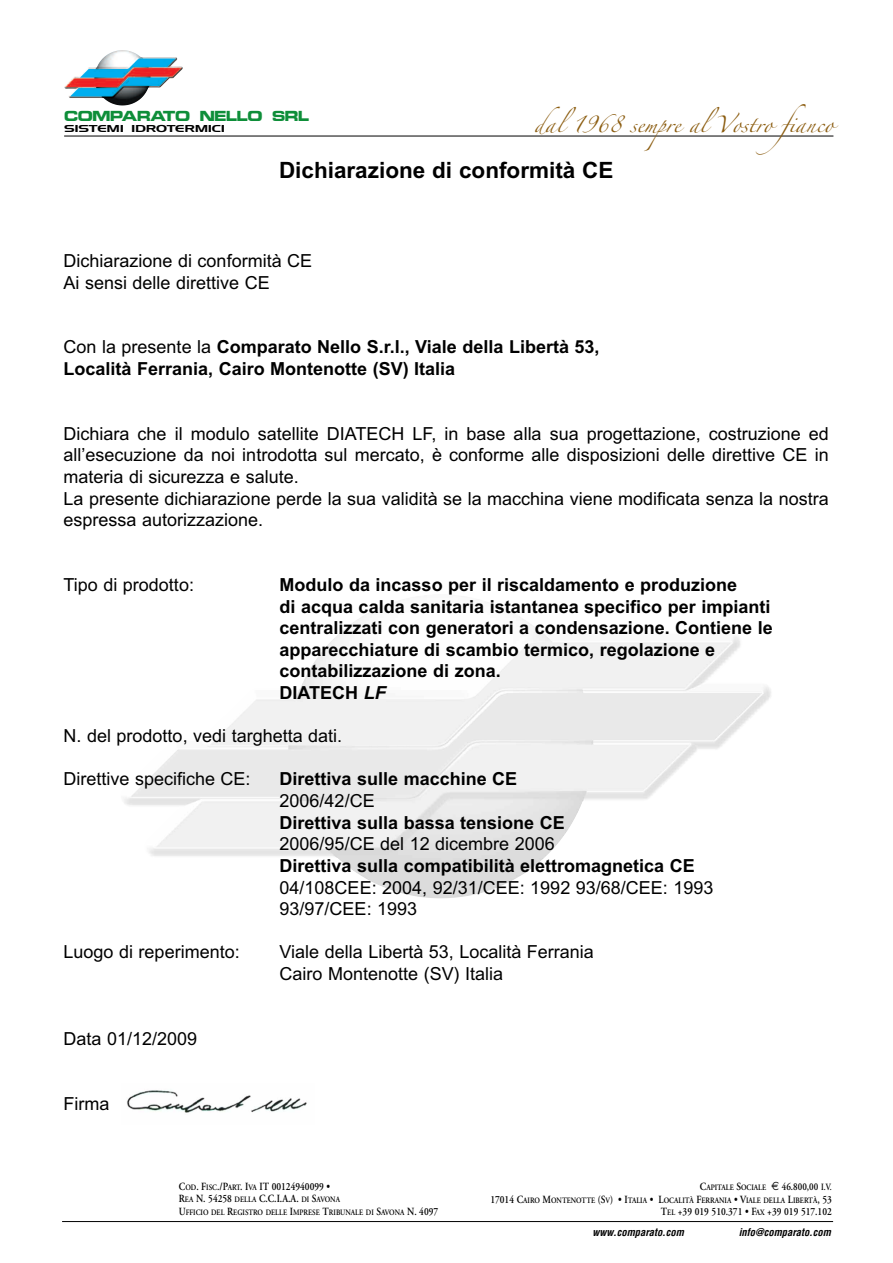
<style>
.page{position:relative;width:893px;height:1263px;background:#fff}
.page>*{position:absolute;margin:0;border:0;box-sizing:border-box;transform-origin:0 0}
.t1{font:700 22.5px "Arial";color:#000}
.t2{font:18px/21.6px "Arial";color:#000}
.t3{font:700 18px/21.6px "Arial";color:#000}
.t4{font:15px "Zapfino";color:#8b5c0f}
.t5{font:700 12.75px "Microgram Ext";letter-spacing:-.03em;color:#0e8e39}
.t6{font:600 10.95px/12.8px "Adobe Garamond";color:#000;scale:.85 1}
.t7{font:italic 700 condensed 10.5px "Helvetica";color:#000}
.t8{font:9.75px "Aero";letter-spacing:-.025em;color:#000;scale:1.45 1}
.t9{font:600 8.25px/12.8px "Adobe Garamond";color:#000;text-align:right;scale:.85 1}
.s1{font-weight:400}
.s2{font-style:italic}
.s3{font-size:8.25px}
.s4{font-size:10.95px}
.s5{font-family:"Euro Sans";font-weight:400;font-size:12px}
.s6{font-size:10.5px}
.s7{font-size:9.6px}
</style>
<div class="page">
<img style="left:64px;top:50px;width:119px;height:55px">
<hr style="left:64px;top:136px;width:769px;height:1px;background:#000">
<img style="left:127px;top:1090px;width:180px;height:23px">
<hr style="left:62px;top:1221px;width:771px;height:1px;background:#000">
<p class="t5" style="left:64px;top:109px;width:246px">COMPARATO NELLO SRL</p>
<p class="t4" style="left:534px;top:118px;width:300px">dal1968 sempre alVostro fianco</p>
<p class="t1" style="left:279px;top:158px;width:336px">Dichiarazione di conformità CE</p>
<p class="t8" style="left:64px;top:123px;width:113px">SISTEMI IDROTERMICI</p>
<p class="t2" style="left:64px;top:250px;width:250px">Dichiarazione di conformità CE<br>Ai sensi delle direttive CE</p>
<p class="t3" style="left:64px;top:336px;width:537px"><span class="s1">Con la presente la</span> Comparato Nello S.r.l., Viale della Libertà 53,<br>Località Ferrania, Cairo Montenotte (SV) Italia</p>
<p class="t2" style="left:64px;top:423px;width:767px">Dichiara che il modulo satellite DIATECH LF, in base alla sua progettazione, costruzione ed all’esecuzione da noi introdotta sul mercato, è conforme alle disposizioni delle direttive CE in materia di sicurezza e salute.<br>La presente dichiarazione perde la sua validità se la macchina viene modificata senza la nostra espressa autorizzazione.</p>
<p class="t2" style="left:64px;top:574px;width:132px">Tipo di prodotto:</p>
<p class="t3" style="left:280px;top:574px;width:495px">Modulo da incasso per il riscaldamento e produzione<br>di acqua calda sanitaria istantanea specifico per impianti centralizzati con generatori a condensazione. Contiene le apparecchiature di scambio termico, regolazione e contabilizzazione di zona.<br>DIATECH <span class="s2">LF</span></p>
<p class="t2" style="left:64px;top:725px;width:280px">N. del prodotto, vedi targhetta dati.</p>
<p class="t2" style="left:64px;top:768px;width:189px">Direttive specifiche CE:</p>
<p class="t3" style="left:280px;top:768px;width:239px">Direttiva sulle macchine CE</p>
<p class="t2" style="left:280px;top:790px;width:97px">2006/42/CE</p>
<p class="t3" style="left:280px;top:812px;width:287px">Direttiva sulla bassa tensione CE</p>
<p class="t2" style="left:280px;top:833px;width:277px">2006/95/CE del 12 dicembre 2006</p>
<p class="t3" style="left:280px;top:855px;width:417px">Direttiva sulla compatibilità elettromagnetica CE</p>
<p class="t2" style="left:280px;top:876px;width:435px">04/108CEE: 2004, 92/31/CEE: 1992 93/68/CEE: 1993<br>93/97/CEE: 1993</p>
<p class="t2" style="left:64px;top:941px;width:178px">Luogo di reperimento:</p>
<p class="t2" style="left:280px;top:941px;width:316px">Viale della Libertà 53, Località Ferrania<br>Cairo Montenotte (SV) Italia</p>
<p class="t2" style="left:64px;top:1028px;width:135px">Data 01/12/2009</p>
<p class="t2" style="left:64px;top:1092px;width:47px">Firma</p>
<p class="t6" style="left:179px;top:1181px;width:191px">C<span class="s3">OD</span>. F<span class="s3">ISC</span>./P<span class="s3">ART</span>. I<span class="s3">VA</span> IT 00124940099 •<br>R<span class="s3">EA</span> N. 54258 <span class="s3">DELLA</span> C.C.I.A.A. <span class="s3">DI</span> S<span class="s3">AVONA</span></p>
<p class="t9" style="left:179px;top:1207px;width:307px"><span class="s4">U</span>FFICIO DEL <span class="s4">R</span>EGISTRO DELLE <span class="s4">I</span>MPRESE <span class="s4">T</span>RIBUNALE DI <span class="s4">S</span>AVONA <span class="s4">N. 4097</span></p>
<p class="t9" style="left:490px;top:1181px;width:403px"><span class="s4">C</span>APITALE <span class="s4">S</span>OCIALE <span class="s5">€</span> <span class="s6">46.800,00</span> <span class="s7">I.V.<br></span><span class="s4">17014 C</span>AIRO <span class="s4">M</span>ONTENOTTE <span class="s4">(S</span>V<span class="s4">) • I</span>TALIA <span class="s4">• L</span>OCALITÀ <span class="s4">F</span>ERRANIA <span class="s4">• V</span>IALE DELLA <span class="s4">L</span>IBERTÀ<span class="s4">, 53</span></p>
<p class="t6" style="left:661px;top:1206px;width:203px">T<span class="s3">EL</span> +39 019 510.371 • F<span class="s3">AX</span> +39 019 517.102</p>
<p class="t7" style="left:593px;top:1226px;width:93px">www.comparato.com</p>
<p class="t7" style="left:739px;top:1226px;width:94px">info@comparato.com</p>
</div>
